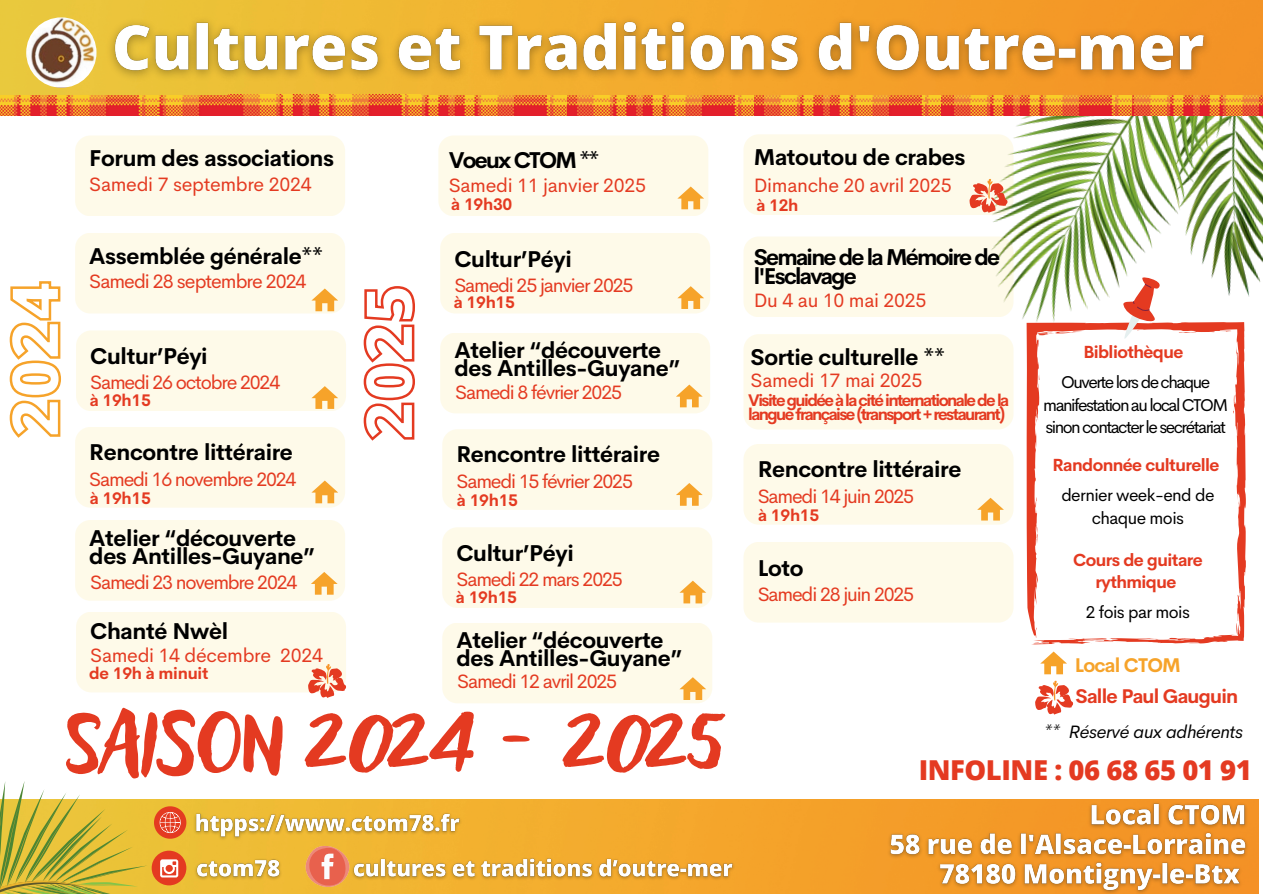
<style>
.page{position:relative;width:1263px;height:894px;background:#fff}
.page>*{position:absolute;margin:0;border:0;box-sizing:border-box;transform-origin:0 0}
.t1{font:116.25px "Adlery Pro Blockletter";letter-spacing:-.025em;color:#e43a21}
.t2{font:800 27.45px "Open Sans";letter-spacing:-.015em;color:#e43a21}
.t3{font:700 22.35px/18px "Cerebri Sans";letter-spacing:-.015em;color:#000}
.t4{font:700 22.35px/19.2px "Cerebri Sans";letter-spacing:-.08em;color:#000}
.t5{font:19.5px "Cerebri Sans";letter-spacing:-.06em;color:#e43a21}
.t6{font:19.5px "Cerebri Sans";letter-spacing:-.015em;color:#e43a21}
.t7{font:700 19.5px "Cerebri Sans";letter-spacing:-.04em;color:#e43a21}
.t8{font:700 19.5px "Cerebri Sans";letter-spacing:-.04em;color:#f6a32a}
.t9{font:italic 18px "Cerebri Sans";letter-spacing:-.015em;color:#000}
.t10{font:17.25px/22.5px "Cerebri Sans";letter-spacing:-.09em;color:#000;text-align:center}
.t11{font:700 17.25px/23px "Cerebri Sans";letter-spacing:-.035em;color:#e43a21;text-align:center}
.t12{font:17.25px/23px "Cerebri Sans";letter-spacing:-.035em;color:#000;text-align:center}
.t13{font:700 16.5px/14.7px "Cerebri Sans";letter-spacing:-.095em;color:#e43a21}
.t14{font:700 16.5px "Cerebri Sans";letter-spacing:-.015em;color:#e43a21}
</style>
<div class="page">
<img style="left:949px;top:115px;width:314px;height:238px">
<img style="left:0;top:0;width:1263px;height:95px">
<img style="left:147px;top:799px;width:1112px;height:94px">
<svg style="left:0;top:781px;width:147px;height:112px"></svg>
<img style="left:26px;top:17px;width:70px;height:71px;border-radius:50%">
<div style="left:75px;top:135px;width:270px;height:81px;background:#fefae9;border-radius:15px"></div>
<div style="left:75px;top:233px;width:270px;height:80px;background:#fefae9;border-radius:15px"></div>
<div style="left:76px;top:330px;width:270px;height:81px;background:#fefae9;border-radius:15px"></div>
<div style="left:438px;top:135px;width:270px;height:81px;background:#fefae9;border-radius:15px"></div>
<div style="left:743px;top:236px;width:270px;height:81px;background:#fefae9;border-radius:15px"></div>
<div style="left:743px;top:334px;width:270px;height:95px;background:#fefae9;border-radius:15px"></div>
<svg style="left:1026px;top:322px;width:220px;height:322px"></svg>
<svg style="left:1046px;top:331px;width:36px;height:2px"></svg>
<svg style="left:1121px;top:276px;width:41px;height:64px"></svg>
<svg style="left:677px;top:186px;width:27px;height:23px"></svg>
<img style="left:1131px;top:95px;width:132px;height:20px">
<img style="left:941px;top:95px;width:190px;height:20px">
<img style="left:754px;top:95px;width:187px;height:20px">
<img style="left:566px;top:95px;width:188px;height:20px">
<img style="left:420px;top:95px;width:146px;height:20px">
<img style="left:158px;top:95px;width:70px;height:20px">
<img style="left:0;top:95px;width:158px;height:20px">
<img style="left:228px;top:95px;width:192px;height:20px">
<svg style="left:363px;top:286px;width:52px;height:155px"></svg>
<svg style="left:1035px;top:680px;width:38px;height:34px"></svg>
<svg style="left:1040px;top:651px;width:27px;height:22px"></svg>
<div style="left:75px;top:427px;width:270px;height:80px;background:#fefae9;border-radius:15px"></div>
<div style="left:75px;top:520px;width:270px;height:80px;background:#fefae9;border-radius:15px"></div>
<div style="left:76px;top:611px;width:270px;height:81px;background:#fefae9;border-radius:15px"></div>
<svg style="left:311px;top:480px;width:27px;height:23px"></svg>
<svg style="left:308px;top:664px;width:38px;height:33px"></svg>
<svg style="left:311px;top:572px;width:27px;height:22px"></svg>
<svg style="left:311px;top:386px;width:27px;height:22px"></svg>
<svg style="left:311px;top:288px;width:27px;height:23px"></svg>
<div style="left:440px;top:233px;width:270px;height:80px;background:#fefae9;border-radius:15px"></div>
<svg style="left:677px;top:286px;width:27px;height:22px"></svg>
<div style="left:440px;top:332px;width:270px;height:81px;background:#fefae9;border-radius:15px"></div>
<svg style="left:676px;top:384px;width:27px;height:23px"></svg>
<div style="left:442px;top:429px;width:270px;height:81px;background:#fefae9;border-radius:15px"></div>
<svg style="left:676px;top:483px;width:27px;height:22px"></svg>
<div style="left:442px;top:527px;width:270px;height:80px;background:#fefae9;border-radius:15px"></div>
<svg style="left:679px;top:580px;width:27px;height:23px"></svg>
<div style="left:743px;top:134px;width:270px;height:81px;background:#fefae9;border-radius:15px"></div>
<svg style="left:969px;top:179px;width:38px;height:33px"></svg>
<div style="left:442px;top:622px;width:270px;height:81px;background:#fefae9;border-radius:15px"></div>
<svg style="left:679px;top:677px;width:27px;height:22px"></svg>
<div style="left:743px;top:444px;width:270px;height:80px;background:#fefae9;border-radius:15px"></div>
<svg style="left:977px;top:497px;width:27px;height:23px"></svg>
<div style="left:743px;top:541px;width:270px;height:81px;background:#fefae9;border-radius:15px"></div>
<div style="left:152px;top:850px;width:34px;height:35px;background:#e43a21;border-radius:50%"></div>
<svg style="left:160px;top:859px;width:18px;height:18px"></svg>
<svg style="left:294px;top:843px;width:66px;height:50px;background:#ed9d4f"></svg>
<svg style="left:154px;top:806px;width:32px;height:32px"></svg>
<img style="left:100px;top:6px;width:1122px;height:83px">
<svg style="left:9px;top:281px;width:52px;height:157px"></svg>
<img style="left:884px;top:799px;width:370px;height:94px">
<img style="left:190px;top:852px;width:97px;height:32px">
<img style="left:347px;top:852px;width:393px;height:32px">
<img style="left:190px;top:806px;width:277px;height:37px">
<p class="t3" style="left:89px;top:148px;width:246px">Forum des associations</p>
<p class="t6" style="left:89px;top:168px;width:224px">Samedi 7 septembre 2024</p>
<p class="t3" style="left:89px;top:245px;width:235px">Assemblée générale**</p>
<p class="t5" style="left:89px;top:265px;width:219px">Samedi 28 septembre 2024</p>
<p class="t3" style="left:90px;top:345px;width:119px">Cultur’Péyi</p>
<p class="t5" style="left:90px;top:367px;width:192px">Samedi 26 octobre 2024</p>
<p class="t13" style="left:90px;top:391px;width:63px">à 19h15</p>
<p class="t3" style="left:89px;top:441px;width:205px">Rencontre littéraire</p>
<p class="t5" style="left:89px;top:463px;width:209px">Samedi 16 novembre 2024</p>
<p class="t13" style="left:90px;top:489px;width:63px">à 19h15</p>
<p class="t3" style="left:89px;top:526px;width:227px">Atelier “découverte des Antilles-Guyane”</p>
<p class="t5" style="left:90px;top:566px;width:209px">Samedi 23 novembre 2024</p>
<p class="t3" style="left:90px;top:619px;width:139px">Chanté Nwèl</p>
<p class="t6" style="left:90px;top:639px;width:234px">Samedi 14 décembre 2024</p>
<p class="t14" style="left:89px;top:660px;width:121px">de 19h à minuit</p>
<p class="t4" style="left:449px;top:149px;width:152px">Voeux CTOM **</p>
<p class="t6" style="left:449px;top:170px;width:199px">Samedi 11 janvier 2025</p>
<p class="t13" style="left:451px;top:195px;width:63px">à 19h30</p>
<p class="t3" style="left:454px;top:248px;width:119px">Cultur’Péyi</p>
<p class="t13" style="left:454px;top:294px;width:63px">à 19h15</p>
<p class="t5" style="left:454px;top:269px;width:181px">Samedi 25 janvier 2025</p>
<p class="t3" style="left:454px;top:339px;width:227px">Atelier “découverte des Antilles-Guyane”</p>
<p class="t5" style="left:455px;top:376px;width:168px">Samedi 8 février 2025</p>
<p class="t3" style="left:456px;top:443px;width:205px">Rencontre littéraire</p>
<p class="t5" style="left:456px;top:466px;width:178px">Samedi 15 février 2025</p>
<p class="t13" style="left:457px;top:491px;width:63px">à 19h15</p>
<p class="t3" style="left:456px;top:542px;width:119px">Cultur’Péyi</p>
<p class="t5" style="left:456px;top:563px;width:168px">Samedi 22 mars 2025</p>
<p class="t13" style="left:456px;top:588px;width:63px">à 19h15</p>
<p class="t3" style="left:456px;top:629px;width:227px">Atelier “découverte des Antilles-Guyane”</p>
<p class="t5" style="left:457px;top:665px;width:161px">Samedi 12 avril 2025</p>
<h1 class="t1" style="left:65px;top:659px;width:657px">Saison 2024 - 2025</h1>
<p class="t3" style="left:754px;top:147px;width:213px">Matoutou de crabes</p>
<p class="t13" style="left:756px;top:196px;width:44px">à 12h</p>
<p class="t6" style="left:754px;top:169px;width:199px">Dimanche 20 avril 2025</p>
<p class="t4" style="left:754px;top:246px;width:248px">Semaine de la Mémoire de l'Esclavage</p>
<p class="t6" style="left:754px;top:285px;width:174px">Du 4 au 10 mai 2025</p>
<p class="t3" style="left:751px;top:346px;width:196px">Sortie culturelle **</p>
<p class="t11" style="left:1083px;top:338px;width:102px">Bibliothèque</p>
<p class="t10" style="left:1043px;top:369px;width:186px">Ouverte lors de chaque manifestation au local CTOM sinon contacter le secrétariat</p>
<p class="t6" style="left:751px;top:365px;width:173px">Samedi 17 mai 2025</p>
<p class="t13" style="left:748px;top:391px;width:262px">Visite guidée à la cité internationale de la langue française (transport + restaurant)</p>
<p class="t3" style="left:758px;top:458px;width:205px">Rencontre littéraire</p>
<p class="t13" style="left:758px;top:506px;width:63px">à 19h15</p>
<p class="t11" style="left:1052px;top:452px;width:169px">Randonnée culturelle</p>
<p class="t12" style="left:1061px;top:482px;width:155px">dernier week-end de chaque mois</p>
<p class="t5" style="left:758px;top:480px;width:158px">Samedi 14 juin 2025</p>
<p class="t3" style="left:758px;top:556px;width:47px">Loto</p>
<p class="t5" style="left:758px;top:578px;width:158px">Samedi 28 juin 2025</p>
<p class="t11" style="left:1073px;top:546px;width:131px">Cours de guitare rythmique</p>
<p class="t12" style="left:1086px;top:599px;width:106px">2 fois par mois</p>
<p class="t8" style="left:1075px;top:649px;width:108px">Local CTOM</p>
<p class="t7" style="left:1075px;top:680px;width:164px">Salle Paul Gauguin</p>
<p class="t9" style="left:1044px;top:716px;width:201px">** Réservé aux adhérents</p>
<p class="t2" style="left:919px;top:748px;width:335px">INFOLINE : 06 68 65 01 91</p>
</div>
